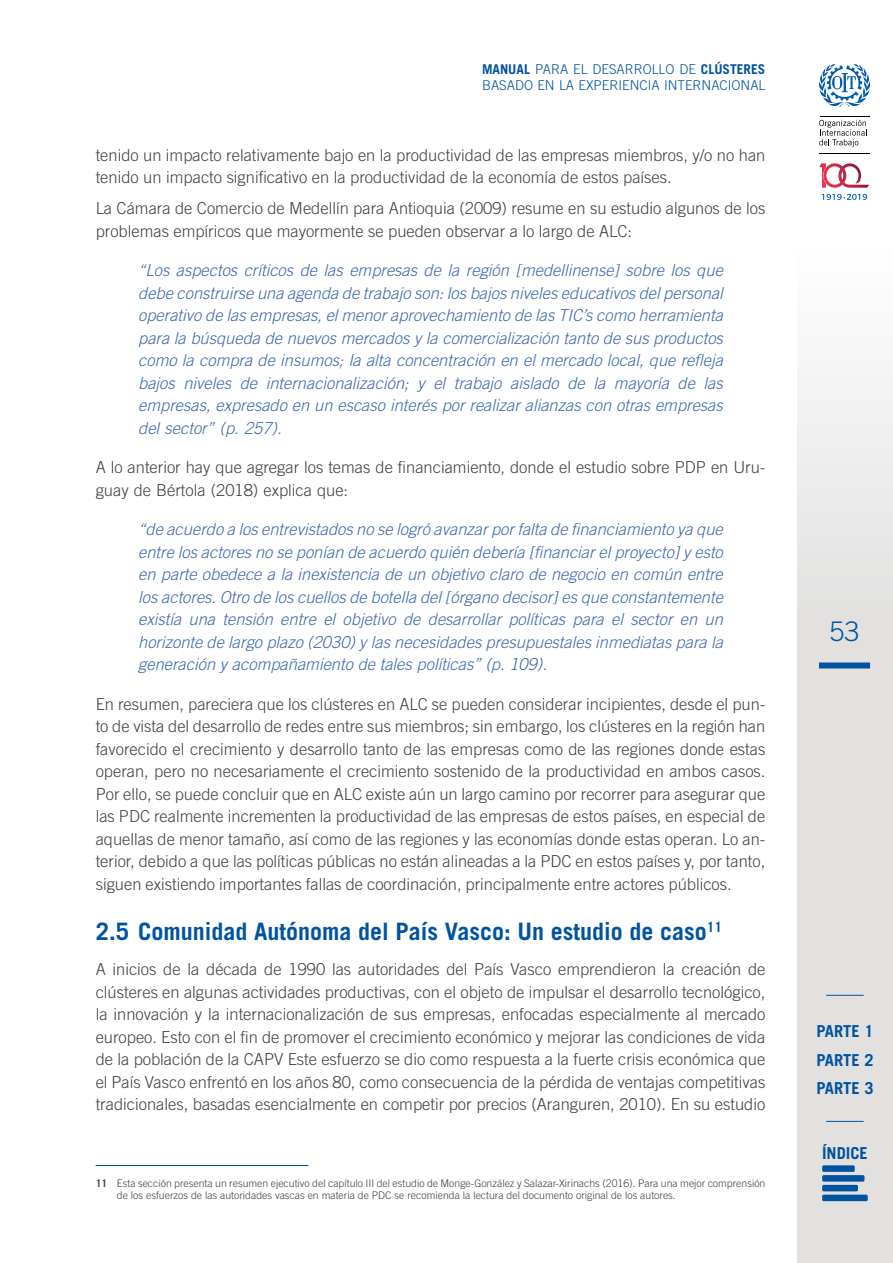
<style>
.page{position:relative;width:893px;height:1263px;background:#fff}
.page>*{position:absolute;margin:0;border:0;box-sizing:border-box;transform-origin:0 0}
.t1{font:300 27px "Trade Gothic LT Std";color:#00539f}
.t2{font:700 24px "Trade Gothic LT Std";color:#00539f}
.texto{font:300 16.5px/22.5px "Trade Gothic LT Std";color:#414042}
.texto_testimonios{font:italic 300 16.5px/22.5px "Trade Gothic LT Std";color:#3d68ad;text-align:justify}
.t3{font:700 16.5px/28.3px "Trade Gothic LT Std";color:#00539f;text-align:justify}
.t4{font:300 13.5px/16.2px "Trade Gothic LT Std";color:#00539f}
.nota_al_pie{font:300 10.5px/12.6px "Trade Gothic LT Std";color:#414042}
.s1{font-weight:700}
</style>
<div class="page">
<div style="left:798px;top:0;width:95px;height:1263px;background:linear-gradient(to bottom,#fff,#d9d8d6)"></div>
<svg style="left:819px;top:163px;width:50px;height:25px"></svg>
<svg style="left:822px;top:194px;width:45px;height:6px"></svg>
<hr style="left:819px;top:153px;width:51px;height:1px;background:#000">
<hr style="left:819px;top:116px;width:50px;height:1px;background:#000">
<svg style="left:819px;top:120px;width:48px;height:27px"></svg>
<svg style="left:819px;top:64px;width:51px;height:43px"></svg>
<div style="left:819px;top:662px;width:51px;height:6px;background:#00539f"></div>
<hr style="left:826px;top:995px;width:38px;height:1px;background:#00539f">
<hr style="left:826px;top:1121px;width:38px;height:1px;background:#00539f">
<svg style="left:822px;top:1165px;width:46px;height:36px;background:#598ab8"></svg>
<hr style="left:96px;top:1165px;width:212px;height:1px;background:#00539f">
<p class="t4" style="left:482px;top:60px;width:285px"><span class="s1">MANUAL</span> PARA EL DESARROLLO DE <span class="s1">CLÚSTERES<br></span>BASADO EN LA EXPERIENCIA INTERNACIONAL</p>
<p class="texto" style="left:96px;top:143px;width:671px">tenido un impacto relativamente bajo en la productividad de las empresas miembros, y/o no han tenido un impacto significativo en la productividad de la economía de estos países.</p>
<p class="texto" style="left:96px;top:197px;width:671px">La Cámara de Comercio de Medellín para Antioquia (2009) resume en su estudio algunos de los problemas empíricos que mayormente se pueden observar a lo largo de ALC:</p>
<p class="texto_testimonios" style="left:138px;top:259px;width:586px">“Los aspectos críticos de las empresas de la región [medellinense] sobre los que debe construirse una agenda de trabajo son: los bajos niveles educativos del personal operativo de las empresas, el menor aprovechamiento de las TIC’s como herramienta para la búsqueda de nuevos mercados y la comercialización tanto de sus productos como la compra de insumos; la alta concentración en el mercado local, que refleja bajos niveles de internacionalización; y el trabajo aislado de la mayoría de las empresas, expresado en un escaso interés por realizar alianzas con otras empresas del sector” (p. 257).</p>
<p class="texto" style="left:96px;top:456px;width:671px">A lo anterior hay que agregar los temas de financiamiento, donde el estudio sobre PDP en Uru&shy;guay de Bértola (2018) explica que:</p>
<p class="texto_testimonios" style="left:138px;top:518px;width:586px">“de acuerdo a los entrevistados no se logró avanzar por falta de financiamiento ya que entre los actores no se ponían de acuerdo quién debería [financiar el proyecto] y esto en parte obedece a la inexistencia de un objetivo claro de negocio en común entre los actores. Otro de los cuellos de botella del [órgano decisor] es que constantemente existía una tensión entre el objetivo de desarrollar políticas para el sector en un horizonte de largo plazo (2030) y las necesidades presupuestales inmediatas para la generación y acompañamiento de tales políticas” (p. 109).</p>
<p class="texto" style="left:96px;top:692px;width:671px;text-align:justify">En resumen, pareciera que los clústeres en ALC se pueden considerar incipientes, desde el pun&shy;to de vista del desarrollo de redes entre sus miembros; sin embargo, los clústeres en la región han favorecido el crecimiento y desarrollo tanto de las empresas como de las regiones donde estas operan, pero no necesariamente el crecimiento sostenido de la productividad en ambos casos.<br>Por ello, se puede concluir que en ALC existe aún un largo camino por recorrer para asegurar que las PDC realmente incrementen la productividad de las empresas de estos países, en especial de aquellas de menor tamaño, así como de las regiones y las economías donde estas operan. Lo an&shy;terior, debido a que las políticas públicas no están alineadas a la PDC en estos países y, por tanto, siguen existiendo importantes fallas de coordinación, principalmente entre actores públicos.</p>
<p class="t2" style="left:96px;top:917px;width:628px">2.5 Comunidad Autónoma del País Vasco: Un estudio de caso<sup>11</sup></p>
<p class="texto" style="left:96px;top:958px;width:671px;text-align:justify">A inicios de la década de 1990 las autoridades del País Vasco emprendieron la creación de clústeres en algunas actividades productivas, con el objeto de impulsar el desarrollo tecnológico, la innovación y la internacionalización de sus empresas, enfocadas especialmente al mercado europeo. Esto con el fin de promover el crecimiento económico y mejorar las condiciones de vida de la población de la CAPV Este esfuerzo se dio como respuesta a la fuerte crisis económica que el País Vasco enfrentó en los años 80, como consecuencia de la pérdida de ventajas competitivas tradicionales, basadas esencialmente en competir por precios (Aranguren, 2010). En su estudio</p>
<p class="nota_al_pie" style="left:117px;top:1176px;width:650px;text-indent:-21px"><span class="s1">11</span> Esta sección presenta un resumen ejecutivo del capítulo III del estudio de Monge-González y Salazar-Xirinachs (2016). Para una mejor comprensión de los esfuerzos de las autoridades vascas en materia de PDC se recomienda la lectura del documento original de los autores.</p>
<h1 class="t1" style="left:829px;top:616px;width:32px">53</h1>
<p class="t3" style="left:816px;top:1017px;width:59px">PARTE 1<br>PARTE 2<br>PARTE 3</p>
<p class="t3" style="left:822px;top:1139px;width:47px">ÍNDICE</p>
</div>
